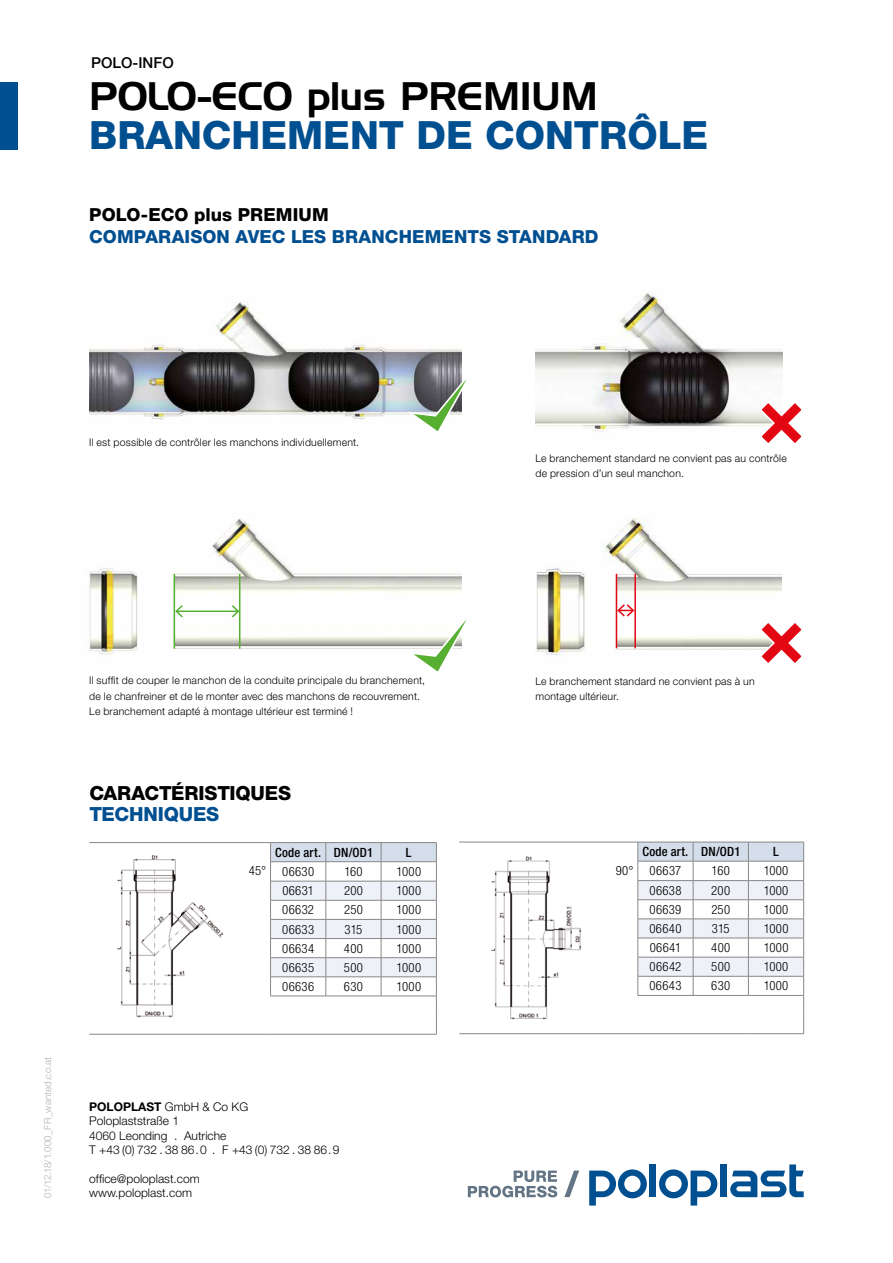
<style>
.page{position:relative;width:893px;height:1263px;background:#fff}
.page>*{position:absolute;margin:0;border:0;box-sizing:border-box;transform-origin:0 0}
.t1{font:800 39px "Helvetica Neue LT Pro";color:#004f91}
.t2{font:38.7px "Handel Gothic BT";letter-spacing:-.01em;color:#000}
.t3{font:800 19.5px "Helvetica Neue LT Pro";letter-spacing:-.01em;color:#000}
.t4{font:800 19.5px "Helvetica Neue LT Pro";letter-spacing:-.01em;color:#004f91}
.t5{font:800 18px "Helvetica Neue LT Pro";letter-spacing:.005em;color:#004f91}
.t6{font:800 18px "Helvetica Neue LT Pro";letter-spacing:.005em;color:#000}
.t7{font:500 15px "Helvetica Neue LT Pro";color:#000}
.t8{font:300 condensed 12.75px "Helvetica Neue LT Pro";letter-spacing:.025em;color:#000}
.t9{font:500 condensed 12.75px "Helvetica Neue LT Pro";letter-spacing:.015em;color:#000}
.t10{font:300 12px/14.4px "Helvetica Neue LT Pro";color:#000}
.t11{font:300 10.5px/15px "Helvetica Neue LT Pro";letter-spacing:.02em;color:#000}
.t12{font:300 9.75px "Helvetica Neue LT Pro";letter-spacing:.01em;color:#b3b2b2}
.s1{font-weight:700}
</style>
<div class="page">
<img style="left:491px;top:856px;width:91px;height:164px">
<img style="left:117px;top:855px;width:106px;height:163px">
<img style="left:89px;top:518px;width:373px;height:137px">
<hr style="left:174px;top:574px;width:1px;height:75px;background:#56af31">
<hr style="left:239px;top:574px;width:1px;height:75px;background:#56af31">
<hr style="left:176px;top:610px;width:62px;height:2px;background:#56af31">
<svg style="left:175px;top:604px;width:9px;height:15px"></svg>
<svg style="left:230px;top:604px;width:9px;height:15px"></svg>
<img style="left:536px;top:518px;width:245px;height:138px">
<hr style="left:616px;top:574px;width:1px;height:74px;background:#e30613">
<hr style="left:634px;top:574px;width:2px;height:74px;background:#e30613">
<svg style="left:617px;top:603px;width:18px;height:15px"></svg>
<div style="left:0;top:82px;width:17px;height:67px;background:#004f91"></div>
<hr style="left:89px;top:842px;width:182px;height:1px;background:#878787">
<hr style="left:89px;top:1034px;width:182px;height:1px;background:#878787">
<hr style="left:271px;top:1034px;width:55px;height:1px;background:#878787">
<hr style="left:326px;top:1034px;width:55px;height:1px;background:#878787">
<hr style="left:381px;top:1034px;width:56px;height:1px;background:#878787">
<svg style="left:270px;top:842px;width:167px;height:192px"></svg>
<hr style="left:459px;top:842px;width:179px;height:1px;background:#878787">
<hr style="left:459px;top:1033px;width:179px;height:1px;background:#878787">
<hr style="left:638px;top:1033px;width:55px;height:1px;background:#878787">
<hr style="left:693px;top:1033px;width:55px;height:1px;background:#878787">
<hr style="left:748px;top:1033px;width:56px;height:1px;background:#878787">
<svg style="left:638px;top:842px;width:166px;height:191px"></svg>
<div style="left:720px;top:1164px;width:7px;height:33px;background:#004f91"></div>
<svg style="left:659px;top:1169px;width:58px;height:36px"></svg>
<div style="left:650px;top:1164px;width:6px;height:33px;background:#004f91"></div>
<svg style="left:730px;top:1164px;width:74px;height:33px"></svg>
<svg style="left:589px;top:1169px;width:58px;height:36px"></svg>
<svg style="left:564px;top:1170px;width:15px;height:27px"></svg>
<svg style="left:468px;top:1170px;width:89px;height:27px"></svg>
<img style="left:89px;top:300px;width:373px;height:120px">
<svg style="left:404px;top:616px;width:63px;height:56px"></svg>
<svg style="left:404px;top:376px;width:62px;height:55px"></svg>
<img style="left:536px;top:293px;width:247px;height:139px">
<svg style="left:758px;top:400px;width:44px;height:43px"></svg>
<svg style="left:758px;top:620px;width:44px;height:43px"></svg>
<h3 class="t7" style="left:91px;top:54px;width:84px">POLO-INFO</h3>
<h2 class="t2" style="left:89px;top:73px;width:510px">POLO-ECO plus PREMIUM</h2>
<h1 class="t1" style="left:89px;top:112px;width:620px">BRANCHEMENT DE CONTRÔLE</h1>
<h3 class="t6" style="left:89px;top:204px;width:241px">POLO-ECO plus PREMIUM</h3>
<h3 class="t5" style="left:89px;top:226px;width:511px">COMPARAISON AVEC LES BRANCHEMENTS STANDARD</h3>
<p class="t11" style="left:89px;top:434px;width:271px">Il est possible de contrôler les manchons individuellement.</p>
<p class="t11" style="left:535px;top:450px;width:253px">Le branchement standard ne convient pas au contrôle de pression d’un seul manchon.</p>
<p class="t12" style="left:42px;top:1198px;width:142px;rotate:-90deg">01/12.18/1.000_FR_wanted.co.at</p>
<p class="t11" style="left:89px;top:673px;width:337px">Il suffit de couper le manchon de la conduite principale du branchement, de le chanfreiner et de le monter avec des manchons de recouvrement.<br>Le branchement adapté à montage ultérieur est terminé !</p>
<h3 class="t3" style="left:89px;top:782px;width:203px">CARACTÉRISTIQUES</h3>
<h3 class="t4" style="left:89px;top:803px;width:131px">TECHNIQUES</h3>
<p class="t9" style="left:275px;top:844px;width:99px">Code art. DN/OD1</p>
<p class="t9" style="left:406px;top:844px;width:7px">L</p>
<p class="t8" style="left:249px;top:864px;width:67px">45° 06630</p>
<p class="t8" style="left:344px;top:864px;width:20px">160</p>
<p class="t8" style="left:396px;top:864px;width:26px">1000</p>
<p class="t8" style="left:282px;top:883px;width:33px">06631</p>
<p class="t8" style="left:344px;top:883px;width:20px">200</p>
<p class="t8" style="left:396px;top:883px;width:26px">1000</p>
<p class="t8" style="left:282px;top:902px;width:33px">06632</p>
<p class="t8" style="left:344px;top:902px;width:20px">250</p>
<p class="t8" style="left:396px;top:902px;width:26px">1000</p>
<p class="t8" style="left:282px;top:922px;width:33px">06633</p>
<p class="t8" style="left:345px;top:922px;width:19px">315</p>
<p class="t8" style="left:396px;top:922px;width:26px">1000</p>
<p class="t8" style="left:282px;top:941px;width:33px">06634</p>
<p class="t8" style="left:344px;top:941px;width:21px">400</p>
<p class="t8" style="left:396px;top:941px;width:26px">1000</p>
<p class="t8" style="left:282px;top:960px;width:33px">06635</p>
<p class="t8" style="left:344px;top:960px;width:21px">500</p>
<p class="t8" style="left:396px;top:960px;width:26px">1000</p>
<p class="t8" style="left:282px;top:979px;width:33px">06636</p>
<p class="t8" style="left:344px;top:979px;width:20px">630</p>
<p class="t8" style="left:396px;top:979px;width:26px">1000</p>
<p class="t10" style="left:89px;top:1099px;width:252px"><span class="s1">POLOPLAST</span> GmbH &amp; Co KG<br>Poloplaststraße 1<br>4060 Leonding . Autriche<br>T +43 (0) 732 . 38 86.0 . F +43 (0) 732 . 38 86.9</p>
<p class="t10" style="left:89px;top:1171px;width:112px">office@poloplast.com</p>
<p class="t10" style="left:89px;top:1185px;width:104px">www.poloplast.com</p>
<p class="t11" style="left:535px;top:673px;width:221px">Le branchement standard ne convient pas à un montage ultérieur.</p>
<p class="t9" style="left:643px;top:844px;width:99px">Code art. DN/OD1</p>
<p class="t9" style="left:773px;top:844px;width:7px">L</p>
<p class="t8" style="left:616px;top:863px;width:19px">90°</p>
<p class="t8" style="left:650px;top:864px;width:33px">06637</p>
<p class="t8" style="left:712px;top:864px;width:20px">160</p>
<p class="t8" style="left:764px;top:864px;width:26px">1000</p>
<p class="t8" style="left:649px;top:883px;width:33px">06638</p>
<p class="t8" style="left:711px;top:883px;width:20px">200</p>
<p class="t8" style="left:764px;top:883px;width:26px">1000</p>
<p class="t8" style="left:650px;top:902px;width:33px">06639</p>
<p class="t8" style="left:711px;top:902px;width:20px">250</p>
<p class="t8" style="left:764px;top:902px;width:26px">1000</p>
<p class="t8" style="left:649px;top:921px;width:34px">06640</p>
<p class="t8" style="left:712px;top:921px;width:19px">315</p>
<p class="t8" style="left:764px;top:921px;width:26px">1000</p>
<p class="t8" style="left:650px;top:940px;width:33px">06641</p>
<p class="t8" style="left:711px;top:940px;width:21px">400</p>
<p class="t8" style="left:764px;top:940px;width:26px">1000</p>
<p class="t8" style="left:650px;top:959px;width:33px">06642</p>
<p class="t8" style="left:711px;top:959px;width:21px">500</p>
<p class="t8" style="left:764px;top:959px;width:26px">1000</p>
<p class="t8" style="left:649px;top:979px;width:34px">06643</p>
<p class="t8" style="left:711px;top:979px;width:20px">630</p>
<p class="t8" style="left:764px;top:979px;width:26px">1000</p>
</div>
